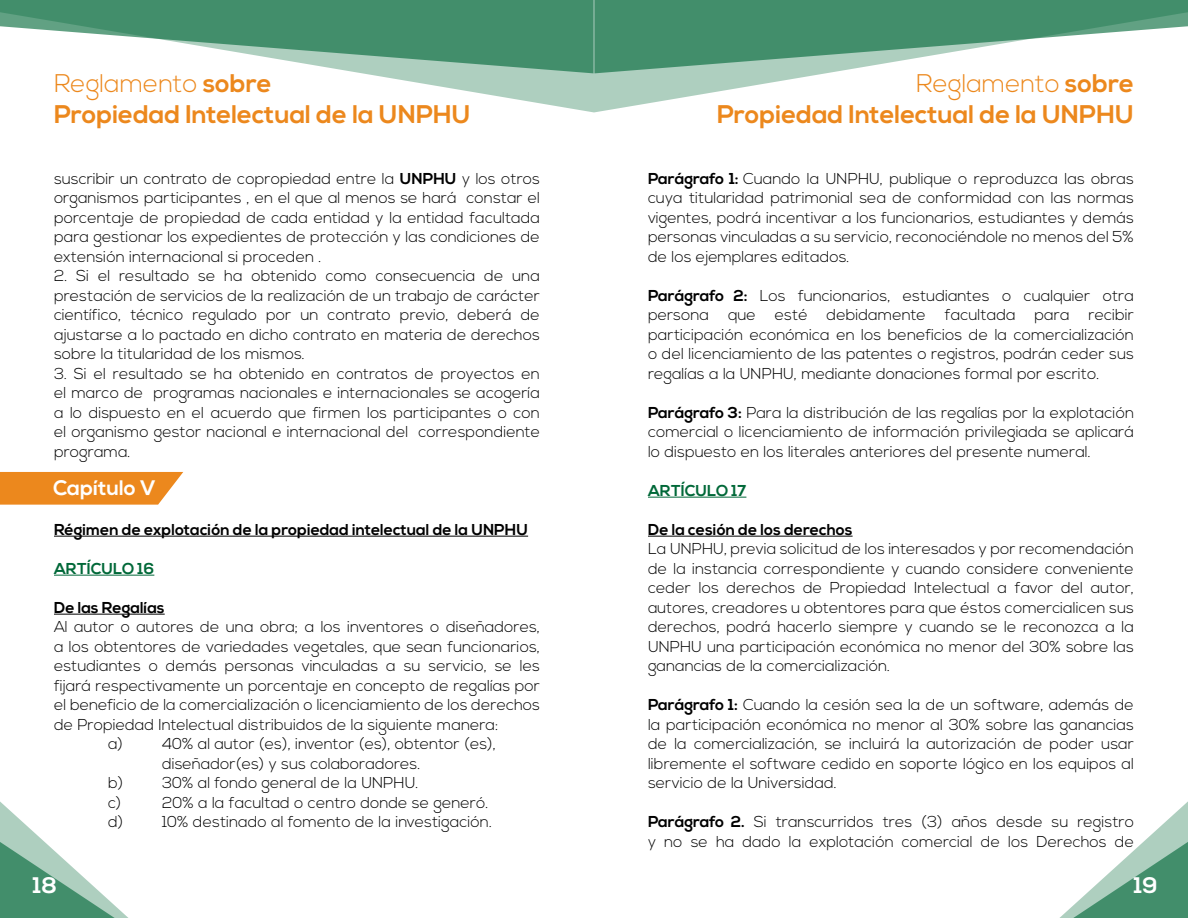
<style>
.page{position:relative;width:1188px;height:918px;background:#fff}
.page>*{position:absolute;margin:0;border:0;box-sizing:border-box;transform-origin:0 0}
.t1{font:700 25.5px/30.6px "Nexa";color:#ec881d;text-align:right}
.t2{font:700 22.5px "Nexa";color:#fff}
.t3{font:700 21px "Nexa";color:#fff}
.t4{font:300 15.75px/19.5px "Nexa";color:#000;text-align:justify}
.t5{font:700 15.75px "Nexa";color:#000}
.t6{font:700 15.75px "Nexa";color:#006838}
.s1{font-weight:300}
.s2{font-weight:700}
</style>
<div class="page">
<svg style="left:1059px;top:801px;width:129px;height:117px"></svg>
<svg style="left:0;top:801px;width:128px;height:117px"></svg>
<svg style="left:594px;top:73px;width:233px;height:39px"></svg>
<svg style="left:594px;top:0;width:594px;height:73px"></svg>
<svg style="left:0;top:0;width:594px;height:112px"></svg>
<hr style="left:648px;top:497px;width:98px;height:1px;background:#006838">
<hr style="left:648px;top:536px;width:205px;height:1px;background:#000">
<hr style="left:54px;top:536px;width:474px;height:1px;background:#000">
<hr style="left:54px;top:575px;width:100px;height:1px;background:#006838">
<hr style="left:54px;top:614px;width:111px;height:1px;background:#000">
<svg style="left:0;top:472px;width:183px;height:33px;background:#ed912e"></svg>
<h1 class="t1" style="left:54px;top:69px;width:418px;text-align:left"><span class="s1">Reglamento</span> sobre<br>Propiedad Intelectual de la UNPHU</h1>
<p class="t4" style="left:54px;top:169px;width:488px">suscribir un contrato de copropiedad entre la <span class="s2">UNPHU</span> y los otros organismos participantes , en el que al menos se hará constar el porcentaje de propiedad de cada entidad y la entidad facultada para gestionar los expedientes de protección y las condiciones de extensión internacional si proceden .</p>
<p class="t4" style="left:54px;top:267px;width:488px">2. Si el resultado se ha obtenido como consecuencia de una prestación de servicios de la realización de un trabajo de carácter científico, técnico regulado por un contrato previo, deberá de ajustarse a lo pactado en dicho contrato en materia de derechos sobre la titularidad de los mismos.</p>
<p class="t4" style="left:54px;top:364px;width:488px">3. Si el resultado se ha obtenido en contratos de proyectos en el marco de programas nacionales e internacionales se acogería a lo dispuesto en el acuerdo que firmen los participantes o con el organismo gestor nacional e internacional del correspondiente programa.</p>
<h3 class="t3" style="left:53px;top:475px;width:104px">Capítulo V</h3>
<p class="t5" style="left:54px;top:520px;width:476px">Régimen de explotación de la propiedad intelectual de la UNPHU</p>
<p class="t6" style="left:54px;top:559px;width:102px">ARTÍCULO 16</p>
<p class="t5" style="left:54px;top:598px;width:112px">De las Regalías</p>
<p class="t4" style="left:54px;top:618px;width:488px">Al autor o autores de una obra; a los inventores o diseñadores,</p>
<p class="t4" style="left:54px;top:637px;width:488px">a los obtentores de variedades vegetales, que sean funcionarios,</p>
<p class="t4" style="left:54px;top:657px;width:488px">estudiantes o demás personas vinculadas a su servicio, se les</p>
<p class="t4" style="left:54px;top:676px;width:488px">fijará respectivamente un porcentaje en concepto de regalías por</p>
<p class="t4" style="left:54px;top:696px;width:488px">el beneficio de la comercialización o licenciamiento de los derechos</p>
<p class="t4" style="left:54px;top:715px;width:446px">de Propiedad Intelectual distribuidos de la siguiente manera:</p>
<p class="t4" style="left:108px;top:735px;width:17px">a)</p>
<p class="t4" style="left:162px;top:735px;width:335px">40% al autor (es), inventor (es), obtentor (es), diseñador(es) y sus colaboradores.</p>
<p class="t4" style="left:108px;top:774px;width:17px">b)</p>
<p class="t4" style="left:162px;top:774px;width:258px">30% al fondo general de la UNPHU.</p>
<p class="t4" style="left:108px;top:793px;width:15px">c)</p>
<p class="t4" style="left:162px;top:793px;width:328px">20% a la facultad o centro donde se generó.</p>
<p class="t4" style="left:108px;top:813px;width:17px">d)</p>
<p class="t4" style="left:162px;top:813px;width:331px">10% destinado al fomento de la investigación.</p>
<h1 class="t1" style="left:717px;top:69px;width:418px"><span class="s1">Reglamento</span> sobre<br>Propiedad Intelectual de la UNPHU</h1>
<p class="t4" style="left:648px;top:169px;width:488px"><span class="s2">Parágrafo 1:</span> Cuando la UNPHU, publique o reproduzca las obras cuya titularidad patrimonial sea de conformidad con las normas vigentes, podrá incentivar a los funcionarios, estudiantes y demás personas vinculadas a su servicio, reconociéndole no menos del 5% de los ejemplares editados.</p>
<p class="t4" style="left:648px;top:286px;width:488px"><span class="s2">Parágrafo 2:</span> Los funcionarios, estudiantes o cualquier otra persona que esté debidamente facultada para recibir participación económica en los beneficios de la comercialización o del licenciamiento de las patentes o registros, podrán ceder sus regalías a la UNPHU, mediante donaciones formal por escrito.</p>
<p class="t4" style="left:648px;top:403px;width:488px"><span class="s2">Parágrafo 3:</span> Para la distribución de las regalías por la explotación comercial o licenciamiento de información privilegiada se aplicará lo dispuesto en los literales anteriores del presente numeral.</p>
<p class="t6" style="left:648px;top:481px;width:100px">ARTÍCULO 17</p>
<p class="t5" style="left:648px;top:520px;width:206px">De la cesión de los derechos</p>
<p class="t4" style="left:648px;top:540px;width:488px">La UNPHU, previa solicitud de los interesados y por recomendación de la instancia correspondiente y cuando considere conveniente ceder los derechos de Propiedad Intelectual a favor del autor, autores, creadores u obtentores para que éstos comercialicen sus derechos, podrá hacerlo siempre y cuando se le reconozca a la UNPHU una participación económica no menor del 30% sobre las ganancias de la comercialización.</p>
<p class="t4" style="left:648px;top:696px;width:488px"><span class="s2">Parágrafo 1:</span> Cuando la cesión sea la de un software, además de la participación económica no menor al 30% sobre las ganancias de la comercialización, se incluirá la autorización de poder usar libremente el software cedido en soporte lógico en los equipos al servicio de la Universidad.</p>
<p class="t4" style="left:648px;top:813px;width:488px"><span class="s2">Parágrafo 2.</span> Si transcurridos tres (3) años desde su registro y no se ha dado la explotación comercial de los Derechos de</p>
<h2 class="t2" style="left:33px;top:872px;width:26px">18</h2>
<h2 class="t2" style="left:1134px;top:872px;width:25px">19</h2>
</div>
